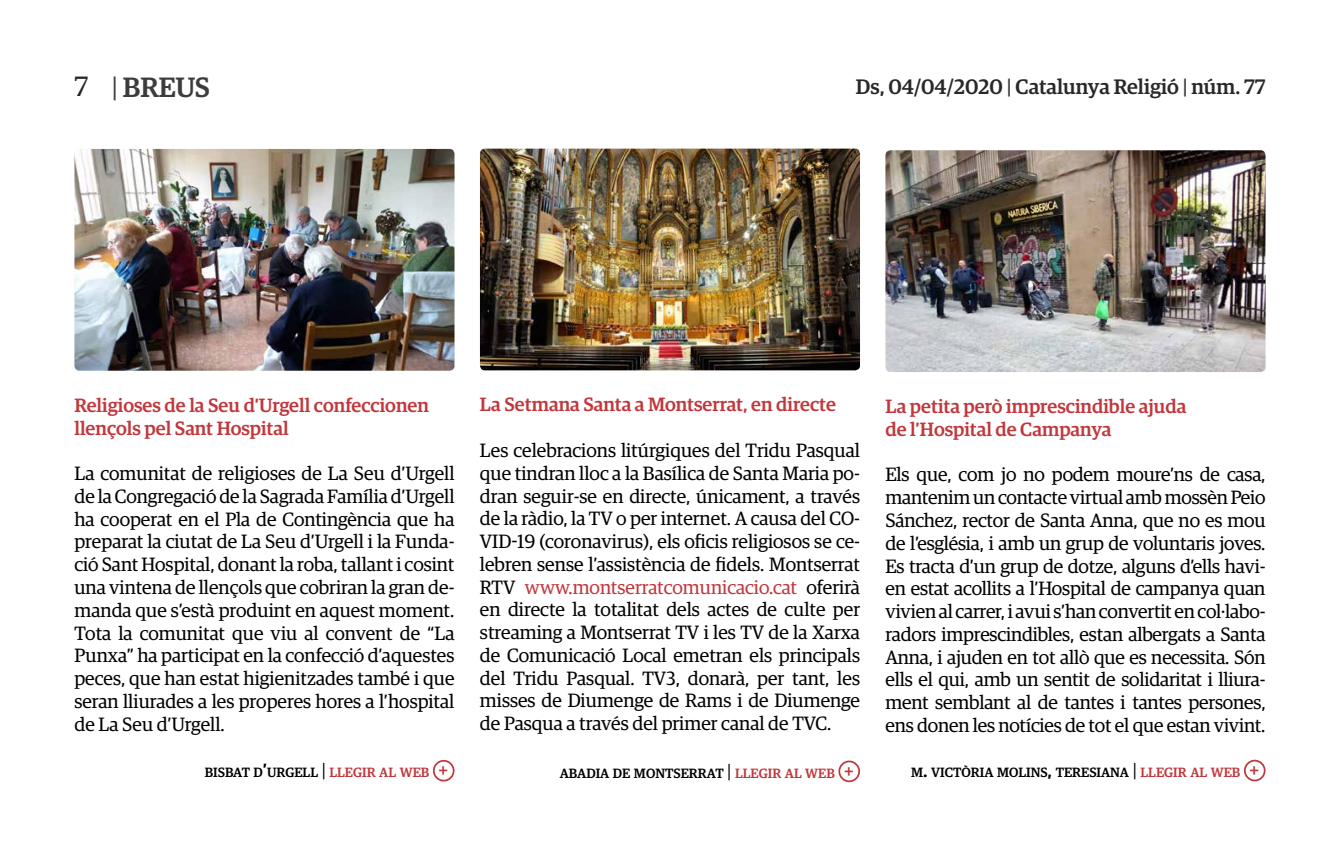
<style>
.page{position:relative;width:1340px;height:844px;background:#fff}
.page>*{position:absolute;margin:0;border:0;box-sizing:border-box;transform-origin:0 0}
.t1{font:500 28px "Guardian Egyp";letter-spacing:-.005em;color:#3c3c3b}
.t2{font:500 21px "Guardian Egyp";color:#282827}
.t3{font:19.25px/22.8px "Guardian Egyp";color:#000;text-align:justify}
.t4{font:500 19.25px/22.8px "Guardian Egyp";color:#c1373c}
.t5{font:500 13.47px "Guardian Egyp";color:#000}
.s1{font-weight:400;color:#282827}
.s2{font-weight:400}
.s3{color:#3c3c3b}
.s4{font-size:19.25px}
.s5{font-weight:400;font-size:19.25px}
.s6{color:#c1373c}
.s7{font-size:19.25px;color:#c1373c}
</style>
<div class="page">
<div style="left:433px;top:759px;width:21px;height:22px;border:2px solid #c1373c;border-radius:50%"></div>
<img style="left:74px;top:149px;width:380px;height:221px">
<div style="left:1243px;top:759px;width:22px;height:22px;border:2px solid #c1373c;border-radius:50%"></div>
<img style="left:885px;top:150px;width:380px;height:222px">
<div style="left:838px;top:760px;width:22px;height:22px;border:2px solid #c1373c;border-radius:50%"></div>
<img style="left:480px;top:148px;width:380px;height:222px">
<h1 class="t1" style="left:74px;top:67px;width:137px"><span class="s1">7</span> <span class="s2">|</span> BREUS</h1>
<p class="t2" style="left:855px;top:71px;width:411px">Ds, 04/04/2020 <span class="s3">|</span> Catalunya Religió <span class="s3">|</span> núm. 77</p>
<p class="t4" style="left:74px;top:392px;width:356px">Religioses de la Seu d’Urgell confeccionen llençols pel Sant Hospital</p>
<p class="t3" style="left:74px;top:460px;width:381px">La comunitat de religioses de La Seu d’Urgell de la Congregació de la Sagrada Família d’Urgell ha cooperat en el Pla de Contingència que ha preparat la ciutat de La Seu d’Urgell i la Funda&shy;ció Sant Hospital, donant la roba, tallant i cosint una vintena de llençols que cobriran la gran de&shy;manda que s’està produint en aquest moment.<br>Tota la comunitat que viu al convent de “La Punxa” ha participat en la confecció d’aquestes peces, que han estat higienitzades també i que seran lliurades a les properes hores a l’hospital de La Seu d’Urgell.</p>
<p class="t5" style="left:205px;top:762px;width:245px">BISBAT D<span class="s4">’</span>URGELL <span class="s5">|</span> <span class="s6">LLEGIR AL WEB</span> <span class="s7">+</span></p>
<p class="t4" style="left:480px;top:392px;width:357px">La Setmana Santa a Montserrat, en directe</p>
<p class="t3" style="left:480px;top:437px;width:381px">Les celebracions litúrgiques del Tridu Pasqual que tindran lloc a la Basílica de Santa Maria po&shy;dran seguir-se en directe, únicament, a través de la ràdio, la TV o per internet. A causa del CO-VID-19 (coronavirus), els oficis religiosos se ce&shy;lebren sense l’assistència de fidels. Montserrat RTV <span class="s6">www.montserratcomunicacio.cat</span> oferirà en directe la totalitat dels actes de culte per streaming a Montserrat TV i les TV de la Xarxa de Comunicació Local emetran els principals del Tridu Pasqual. TV3, donarà, per tant, les misses de Diumenge de Rams i de Diumenge de Pasqua a través del primer canal de TVC.</p>
<p class="t5" style="left:559px;top:763px;width:296px">ABADIA DE MONTSERRAT <span class="s5">|</span> <span class="s6">LLEGIR AL WEB</span> <span class="s7">+</span></p>
<p class="t4" style="left:885px;top:393px;width:302px">La petita però imprescindible ajuda de l’Hospital de Campanya</p>
<p class="t3" style="left:885px;top:462px;width:381px">Els que, com jo no podem moure’ns de casa, mantenim un contacte virtual amb mossèn Peio Sánchez, rector de Santa Anna, que no es mou de l’església, i amb un grup de voluntaris joves.<br>Es tracta d’un grup de dotze, alguns d’ells havi&shy;en estat acollits a l’Hospital de campanya quan vivien al carrer, i avui s’han convertit en col·labo&shy;radors imprescindibles, estan albergats a Santa Anna, i ajuden en tot allò que es necessita. Són ells el qui, amb un sentit de solidaritat i lliura&shy;ment semblant al de tantes i tantes persones, ens donen les notícies de tot el que estan vivint.</p>
<p class="t5" style="left:911px;top:762px;width:350px">M<span class="s4">.</span> VICTÒRIA MOLINS<span class="s4">,</span> TERESIANA <span class="s5">|</span> <span class="s6">LLEGIR AL WEB</span> <span class="s7">+</span></p>
</div>
